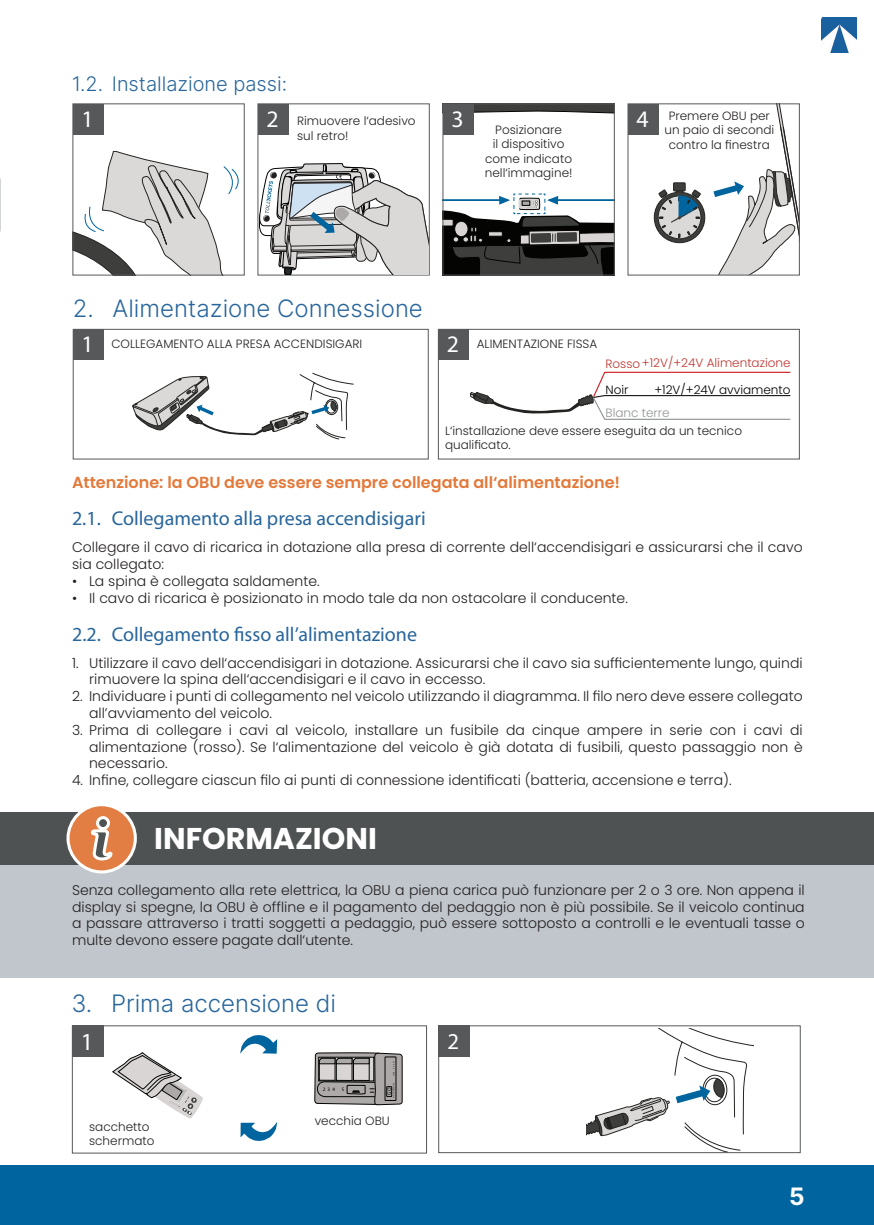
<style>
.page{position:relative;width:874px;height:1225px;background:#fff}
.page>*{position:absolute;margin:0;border:0;box-sizing:border-box;transform-origin:0 0}
.t1{font:700 30px "Poppins";color:#fff}
.t2{font:24.4px "Myriad Pro";color:#fff}
.t3{font:300 24px "Inter";color:#27659b}
.t4{font:700 24px "Inter";color:#fff}
.t5{font:23.8px "Myriad Pro";color:#fff}
.t6{font:22.8px "Myriad Pro";color:#fff}
.t7{font:20px "Myriad Pro";color:#27659b}
.t8{font:300 20px "Inter";color:#27659b}
.t9{font:600 16px "Poppins";color:#e3793a}
.t10{font:300 14px/16.8px "Poppins";color:#231f20}
.t11{font:300 12px/14.4px "Poppins";color:#231f20}
.t12{font:300 12px "Poppins";color:#bf3530}
.t13{font:300 12px "Poppins";color:#000001}
.t14{font:300 12px "Poppins";color:#929595}
.t15{font:5.2px "Myriad Pro";color:#040503}
</style>
<div class="page">
<div style="left:0;top:1165px;width:873px;height:60px;background:#00649e"></div>
<img style="left:821px;top:17px;width:35px;height:35px">
<div style="left:438px;top:329px;width:361px;height:130px;border:1px solid #57585a"></div>
<div style="left:0;top:812px;width:873px;height:166px;background:#c0c6cc"></div>
<div style="left:0;top:812px;width:873px;height:52px;background:#4f5252"></div>
<svg style="left:75px;top:151px;width:164px;height:122px"></svg>
<div style="left:73px;top:103px;width:171px;height:172px;border:1px solid #57585a"></div>
<div style="left:73px;top:104px;width:31px;height:31px;background:#57585a"></div>
<div style="left:257px;top:103px;width:172px;height:172px;border:1px solid #57585a"></div>
<div style="left:258px;top:104px;width:30px;height:31px;background:#57585a"></div>
<svg style="left:444px;top:105px;width:168px;height:168px"></svg>
<div style="left:442px;top:103px;width:172px;height:172px;border:1px solid #57585a"></div>
<div style="left:442px;top:104px;width:31px;height:31px;background:#57585a"></div>
<div style="left:657px;top:196px;width:43px;height:43px;border:1px solid #232421;border-radius:50%"></div>
<svg style="left:658px;top:105px;width:139px;height:168px"></svg>
<div style="left:627px;top:103px;width:172px;height:172px;border:1px solid #57585a"></div>
<div style="left:627px;top:104px;width:31px;height:31px;background:#57585a"></div>
<svg style="left:259px;top:162px;width:169px;height:113px"></svg>
<div style="left:73px;top:329px;width:31px;height:31px;background:#57585a"></div>
<svg style="left:132px;top:373px;width:221px;height:66px"></svg>
<div style="left:73px;top:329px;width:355px;height:130px;border:1px solid #57585a"></div>
<div style="left:438px;top:329px;width:31px;height:31px;background:#57585a"></div>
<svg style="left:470px;top:371px;width:320px;height:49px"></svg>
<svg style="left:65px;top:806px;width:73px;height:68px"></svg>
<svg style="left:586px;top:1029px;width:167px;height:122px"></svg>
<div style="left:438px;top:1025px;width:362px;height:128px;border:1px solid #57585a"></div>
<div style="left:438px;top:1025px;width:32px;height:32px;background:#57585a"></div>
<div style="left:72px;top:1025px;width:32px;height:32px;background:#57585a"></div>
<div style="left:72px;top:1025px;width:354px;height:128px;border:1px solid #57585a"></div>
<svg style="left:314px;top:1052px;width:89px;height:53px;background:#908e8d"></svg>
<svg style="left:113px;top:1052px;width:90px;height:67px"></svg>
<svg style="left:240px;top:1035px;width:37px;height:18px"></svg>
<svg style="left:240px;top:1122px;width:37px;height:19px"></svg>
<h3 class="t8" style="left:72px;top:70px;width:216px">1.2. Installazione passi:</h3>
<h3 class="t5" style="left:81px;top:105px;width:14px">1</h3>
<h3 class="t5" style="left:266px;top:105px;width:14px">2</h3>
<h3 class="t5" style="left:451px;top:105px;width:14px">3</h3>
<h3 class="t5" style="left:636px;top:105px;width:14px">4</h3>
<p class="t11" style="left:297px;top:114px;width:120px">Rimuovere l‘adesivo sul retro!</p>
<p class="t11" style="left:484px;top:122px;width:89px;text-align:center">Posizionare<br>il dispositivo come indicato nell‘immagine!</p>
<p class="t11" style="left:664px;top:108px;width:111px;text-align:center">Premere OBU per un paio di secondi contro la finestra</p>
<h3 class="t3" style="left:73px;top:291px;width:351px">2. Alimentazione Connessione</h3>
<h3 class="t5" style="left:82px;top:330px;width:14px">1</h3>
<h3 class="t5" style="left:446px;top:330px;width:14px">2</h3>
<p class="t11" style="left:111px;top:337px;width:252px">COLLEGAMENTO ALLA PRESA ACCENDISIGARI</p>
<p class="t11" style="left:476px;top:337px;width:122px">ALIMENTAZIONE FISSA</p>
<p class="t12" style="left:605px;top:356px;width:186px">Rosso+12V/+24V Alimentazione</p>
<p class="t13" style="left:605px;top:383px;width:25px">Noir</p>
<p class="t14" style="left:605px;top:405px;width:66px">Blanc terre</p>
<p class="t13" style="left:654px;top:383px;width:138px">+12V/+24V avviamento</p>
<p class="t11" style="left:445px;top:423px;width:298px">L‘installazione deve essere eseguita da un tecnico qualificato.</p>
<p class="t9" style="left:72px;top:472px;width:549px">Attenzione: la OBU deve essere sempre collegata all‘alimentazione!</p>
<h3 class="t7" style="left:72px;top:506px;width:355px">2.1. Collegamento alla presa accendisigari</h3>
<p class="t10" style="left:72px;top:539px;width:731px">Collegare il cavo di ricarica in dotazione alla presa di corrente dell‘accendisigari e assicurarsi che il cavo sia collegato:</p>
<p class="t10" style="left:72px;top:573px;width:249px">• La spina è collegata saldamente.</p>
<p class="t10" style="left:72px;top:589px;width:557px">• Il cavo di ricarica è posizionato in modo tale da non ostacolare il conducente.</p>
<h3 class="t7" style="left:72px;top:621px;width:346px">2.2. Collegamento sso all’alimentazione</h3>
<p class="t10" style="left:89px;top:654px;width:714px;text-indent:-17px">1. Utilizzare il cavo dell‘accendisigari in dotazione. Assicurarsi che il cavo sia sufficientemente lungo, quindi rimuovere la spina dell‘accendisigari e il cavo in eccesso.</p>
<p class="t10" style="left:89px;top:688px;width:714px;text-indent:-17px">2. Individuare i punti di collegamento nel veicolo utilizzando il diagramma. Il filo nero deve essere collegato all’avviamento del veicolo.</p>
<p class="t10" style="left:89px;top:721px;width:714px;text-align:justify;text-indent:-17px">3. Prima di collegare i cavi al veicolo, installare un fusibile da cinque ampere in serie con i cavi di alimentazione (rosso). Se l‘alimentazione del veicolo è già dotata di fusibili, questo passaggio non è necessario.</p>
<p class="t10" style="left:72px;top:772px;width:660px">4. Infine, collegare ciascun filo ai punti di connessione identificati (batteria, accensione e terra).</p>
<h1 class="t1" style="left:154px;top:821px;width:224px">INFORMAZIONI</h1>
<p class="t10" style="left:72px;top:881px;width:734px;text-align:justify">Senza collegamento alla rete elettrica, la OBU a piena carica può funzionare per 2 o 3 ore. Non appena il display si spegne, la OBU è offline e il pagamento del pedaggio non è più possibile. Se il veicolo continua a passare attraverso i tratti soggetti a pedaggio, può essere sottoposto a controlli e le eventuali tasse o multe devono essere pagate dall‘utente.</p>
<h3 class="t3" style="left:71px;top:986px;width:266px">3. Prima accensione di</h3>
<h2 class="t2" style="left:81px;top:1026px;width:14px">1</h2>
<h3 class="t6" style="left:447px;top:1027px;width:13px">2</h3>
<p class="t15" style="left:322px;top:1086px;width:14px">2 3 4</p>
<p class="t15" style="left:342px;top:1086px;width:4px">S</p>
<p class="t15" style="left:386px;top:1094px;width:8px;rotate:-90deg">GO</p>
<p class="t11" style="left:89px;top:1119px;width:67px">sacchetto schermato</p>
<p class="t11" style="left:314px;top:1113px;width:77px">vecchia OBU</p>
<h3 class="t4" style="left:788px;top:1179px;width:17px">5</h3>
</div>
